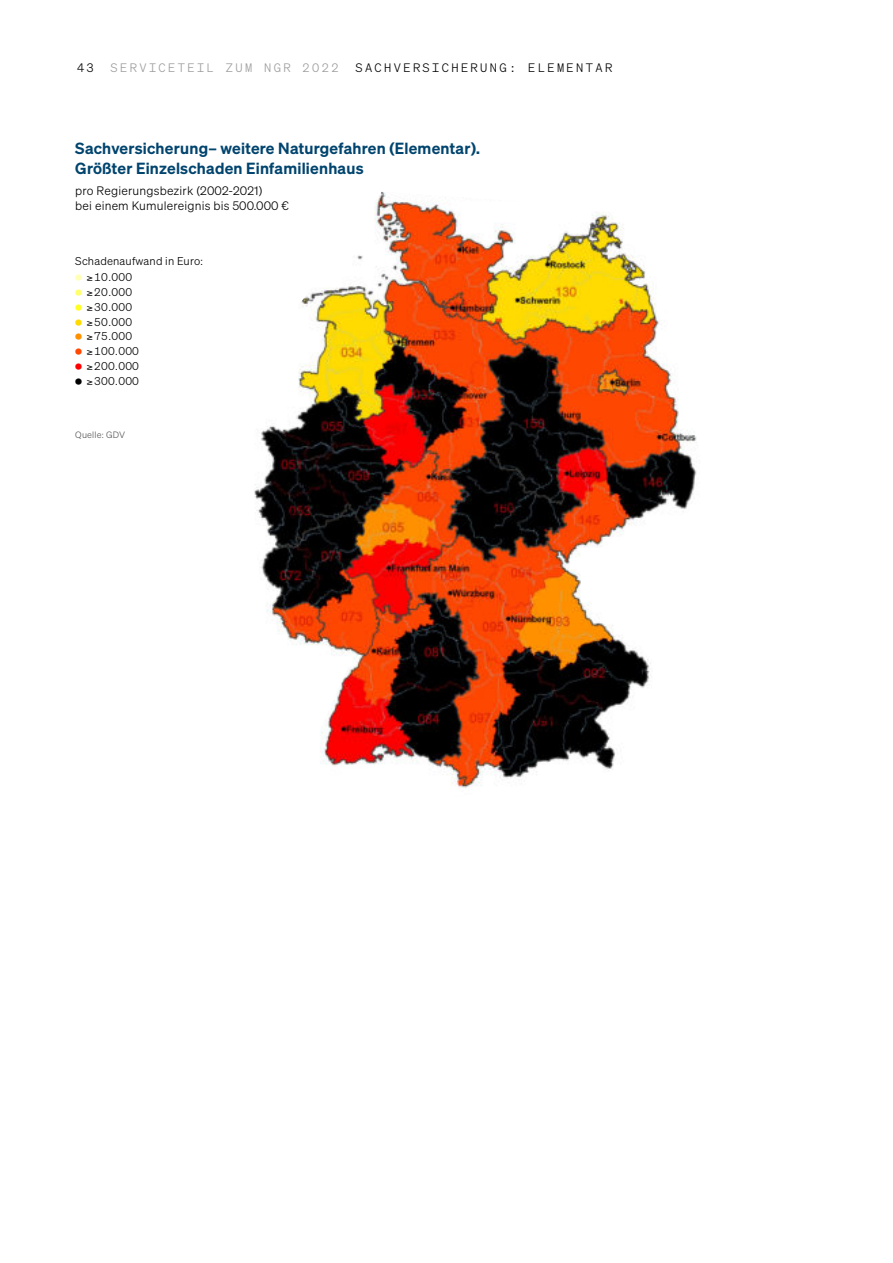
<style>
.page{position:relative;width:893px;height:1263px;background:#fff}
.page>*{position:absolute;margin:0;border:0;box-sizing:border-box;transform-origin:0 0}
.t1{font:600 15.75px/19.5px "Sohne";letter-spacing:.015em;color:#01446e}
.t2{font:12px/15px "Sohne Leicht";letter-spacing:.015em;color:#000}
.t3{font:12px "Sohne Mono Leicht";letter-spacing:.2em;color:#000}
.t4{font:12px "Sohne Mono Leicht";letter-spacing:.2em;color:#9c9c9c}
.t5{font:11.1px "Sohne Leicht";letter-spacing:.015em;color:#000}
.t6{font:9px "Sohne Leicht";letter-spacing:.02em;color:#565655}
.s1{font-family:"Sohne Extrafett";font-size:15px;color:#ffffb6}
.s2{font-family:"Sohne Extrafett";font-size:15px;color:#ffff6d}
.s3{font-family:"Sohne Extrafett";font-size:15px;color:#ffff24}
.s4{font-family:"Sohne Extrafett";font-size:15px;color:#ffda00}
.s5{font-family:"Sohne Extrafett";font-size:15px;color:#ff9100}
.s6{font-family:"Sohne Extrafett";font-size:15px;color:#ff4800}
.s7{font-family:"Sohne Extrafett";font-size:15px;color:#f00}
.s8{font-family:"Sohne Extrafett";font-size:15px}
</style>
<div class="page">
<img style="left:254px;top:192px;width:443px;height:596px">
<p class="t3" style="left:77px;top:62px;width:18px">43</p>
<p class="t4" style="left:111px;top:62px;width:229px">SERVICETEIL ZUM NGR 2022</p>
<p class="t3" style="left:355px;top:62px;width:258px">SAChVERSIChERUNG: ELEMENTAR</p>
<h1 class="t1" style="left:75px;top:139px;width:406px">Sachversicherung– weitere Natur gefahren (Elementar).<br>Größter Einzelschaden Einfamilienhaus</h1>
<p class="t2" style="left:75px;top:184px;width:215px">pro Regierungsbezirk (2002-2021)<br>bei einem Kumulereignis bis 500.000 €</p>
<p class="t5" style="left:75px;top:255px;width:129px">Schadenaufwand in Euro:</p>
<p class="t5" style="left:75px;top:272px;width:58px"><span class="s1">•</span> ≥ 10.000</p>
<p class="t5" style="left:75px;top:287px;width:58px"><span class="s2">•</span> ≥ 20.000</p>
<p class="t5" style="left:75px;top:301px;width:58px"><span class="s3">•</span> ≥ 30.000</p>
<p class="t5" style="left:75px;top:316px;width:58px"><span class="s4">•</span> ≥ 50.000</p>
<p class="t5" style="left:75px;top:331px;width:58px"><span class="s5">•</span> ≥ 75.000</p>
<p class="t5" style="left:75px;top:346px;width:65px"><span class="s6">•</span> ≥ 100.000</p>
<p class="t5" style="left:75px;top:360px;width:65px"><span class="s7">•</span> ≥ 200.000</p>
<p class="t5" style="left:75px;top:375px;width:65px"><span class="s8">•</span> ≥ 300.000</p>
<p class="t6" style="left:75px;top:430px;width:51px">Quelle: GDV</p>
</div>
